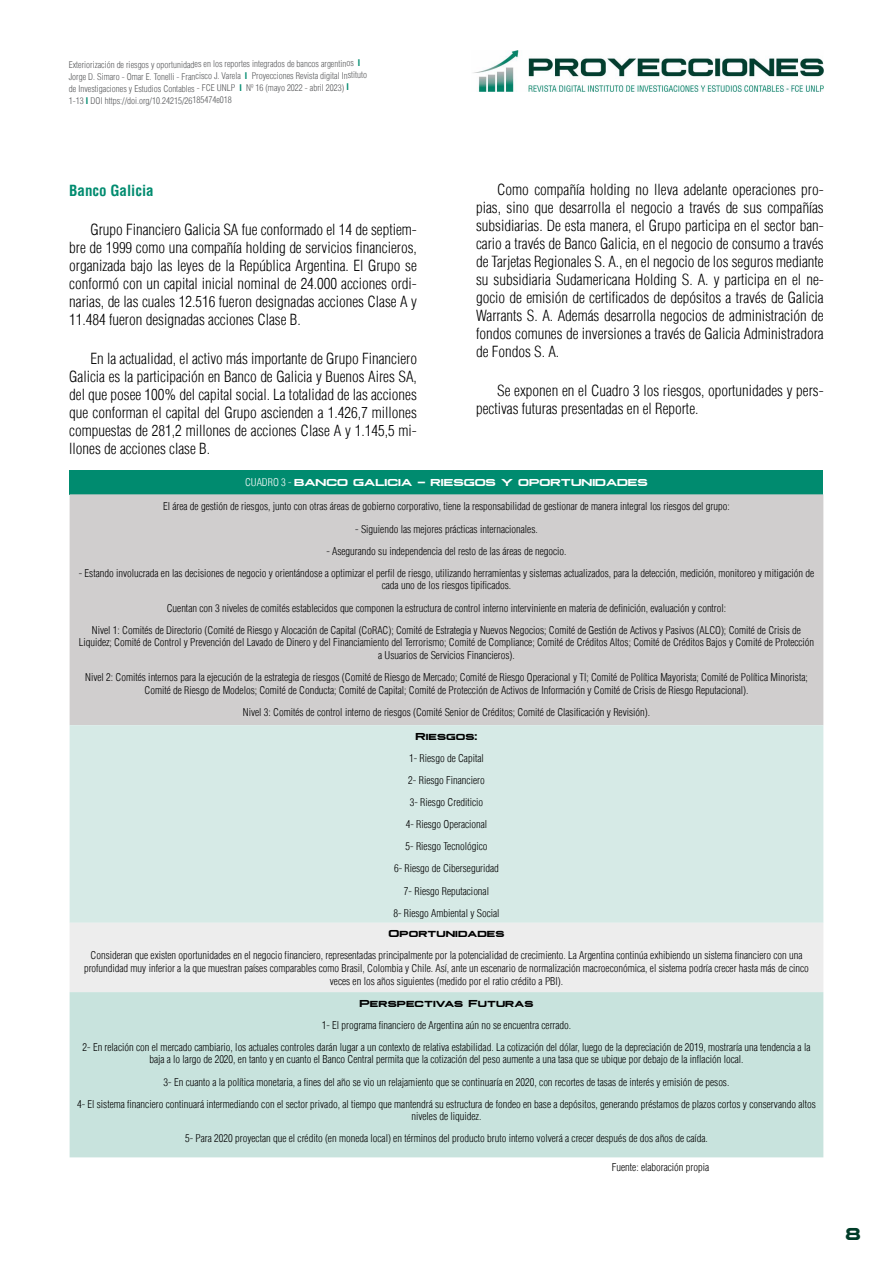
<style>
.page{position:relative;width:893px;height:1263px;background:#fff}
.page>*{position:absolute;margin:0;border:0;box-sizing:border-box;transform-origin:0 0}
.t1{font:700 18px "Plateia";color:#003c28}
.t2{font:15px/18px "Switzerland Cond Light";color:#000;text-align:justify}
.t3{font:700 condensed 15px "Switzerland";color:#008b6f}
.t4{font:10.5px/22.2px "Switzerland Cond Light";color:#000;text-align:center}
.t5{font:700 10.5px "Plateia";color:#fff}
.t6{font:700 10.5px "Plateia";color:#000}
.t7{font:9px/12.1px "Switzerland Cond Light";letter-spacing:-.01em;color:#58595b}
.s1{font-family:"Switzerland";font-weight:700;font-stretch:condensed;color:#008b6f}
.s2{font-family:"Switzerland Cond Light";font-weight:400}
</style>
<div class="page">
<img style="left:473px;top:50px;width:351px;height:42px">
<div style="left:70px;top:470px;width:753px;height:24px;background:#008b6f"></div>
<div style="left:70px;top:494px;width:753px;height:231px;background:#d0cece"></div>
<div style="left:70px;top:725px;width:753px;height:198px;background:#d6eae6"></div>
<div style="left:70px;top:923px;width:753px;height:69px;background:#ededed"></div>
<div style="left:70px;top:992px;width:753px;height:165px;background:#c8e3dd"></div>
<p class="t7" style="left:69px;top:58px;width:300px">Exteriorización de riesgos y oportunidades en los reportes integrados de bancos argentinos <span class="s1">I </span>Jorge D. Simaro - Omar E. Tonelli - Francisco J. Varela <span class="s1">I</span> Proyecciones Revista digital Instituto de Investigaciones y Estudios Contables - FCE UNLP <span class="s1">I</span> Nº 16 (mayo 2022 - abril 2023) <span class="s1">I<br></span>1-13 <span class="s1">I</span> DOI https://doi.org/10.24215/26185474e018</p>
<h2 class="t3" style="left:69px;top:181px;width:86px">Banco Galicia</h2>
<p class="t2" style="left:69px;top:220px;width:349px;text-indent:21px">Grupo Financiero Galicia SA fue conformado el 14 de septiem&shy;bre de 1999 como una compañía holding de servicios financieros, organizada bajo las leyes de la República Argentina. El Grupo se conformó con un capital inicial nominal de 24.000 acciones ordi&shy;narias, de las cuales 12.516 fueron designadas acciones Clase A y 11.484 fueron designadas acciones Clase B.</p>
<p class="t2" style="left:69px;top:349px;width:349px;text-indent:21px">En la actualidad, el activo más importante de Grupo Financiero Galicia es la participación en Banco de Galicia y Buenos Aires SA, del que posee 100% del capital social. La totalidad de las acciones que conforman el capital del Grupo ascienden a 1.426,7 millones compuestas de 281,2 millones de acciones Clase A y 1.145,5 mi&shy;llones de acciones clase B.</p>
<p class="t2" style="left:476px;top:181px;width:349px;text-indent:21px">Como compañía holding no lleva adelante operaciones pro&shy;pias, sino que desarrolla el negocio a través de sus compañías subsidiarias. De esta manera, el Grupo participa en el sector ban&shy;cario a través de Banco Galicia, en el negocio de consumo a través de Tarjetas Regionales S. A., en el negocio de los seguros mediante su subsidiaria Sudamericana Holding S. A. y participa en el ne&shy;gocio de emisión de certificados de depósitos a través de Galicia Warrants S. A. Además desarrolla negocios de administración de fondos comunes de inversiones a través de Galicia Administradora de Fondos S. A.</p>
<h2 class="t2" style="left:476px;top:382px;width:349px;text-indent:21px">Se exponen en el Cuadro 3 los riesgos, oportunidades y pers&shy;pectivas futuras presentadas en el Reporte.</h2>
<p class="t5" style="left:245px;top:476px;width:404px"><span class="s2">CUADRO 3 -</span> BANCO GALICIA - RIESGOS Y OPORTUNIDADES</p>
<p class="t4" style="left:163px;top:495px;width:568px">El área de gestión de riesgos, junto con otras áreas de gobierno corporativo, tiene la responsabilidad de gestionar de manera integral los riesgos del grupo:</p>
<p class="t4" style="left:355px;top:517px;width:184px">- Siguiendo las mejores prácticas internacionales.</p>
<p class="t4" style="left:326px;top:540px;width:242px">- Asegurando su independencia del resto de las áreas de negocio.</p>
<p class="t4" style="left:79px;top:567px;width:737px;line-height:12.6px">- Estando involucrada en las decisiones de negocio y orientándose a optimizar el perfil de riesgo, utilizando herramientas y sistemas actualizados, para la detección, medición, monitoreo y mitigación de cada uno de los riesgos tipificados.</p>
<p class="t4" style="left:92px;top:596px;width:711px">Cuentan con 3 niveles de comités establecidos que componen la estructura de control interno interviniente en materia de definición, evaluación y control:<br>Nivel 1: Comités de Directorio (Comité de Riesgo y Alocación de Capital (CoRAC); Comité de Estrategia y Nuevos Negocios; Comité de Gestión de Activos y Pasivos (ALCO); Comité de Crisis de</p>
<p class="t4" style="left:79px;top:636px;width:737px;line-height:12.6px">Liquidez; Comité de Control y Prevención del Lavado de Dinero y del Financiamiento del Terrorismo; Comité de Compliance; Comité de Créditos Altos; Comité de Créditos Bajos y Comité de Protección a Usuarios de Servicios Financieros).</p>
<p class="t4" style="left:85px;top:671px;width:724px;line-height:12.6px">Nivel 2: Comités internos para la ejecución de la estrategia de riesgos (Comité de Riesgo de Mercado; Comité de Riesgo Operacional y TI; Comité de Política Mayorista; Comité de Política Minorista;<br>Comité de Riesgo de Modelos; Comité de Conducta; Comité de Capital; Comité de Protección de Activos de Información y Comité de Crisis de Riesgo Reputacional).</p>
<p class="t4" style="left:243px;top:701px;width:409px">Nivel 3: Comités de control interno de riesgos (Comité Senior de Créditos; Comité de Clasificación y Revisión).</p>
<p class="t6" style="left:415px;top:730px;width:63px">Riesgos:</p>
<p class="t4" style="left:393px;top:747px;width:108px">1- Riesgo de Capital<br>2- Riesgo Financiero<br>3- Riesgo Crediticio<br>4- Riesgo Operacional<br>5- Riesgo Tecnológico<br>6- Riesgo de Ciberseguridad<br>7- Riesgo Reputacional<br>8- Riesgo Ambiental y Social</p>
<p class="t6" style="left:389px;top:927px;width:117px">Oportunidades</p>
<p class="t4" style="left:84px;top:949px;width:726px;line-height:12.6px">Consideran que existen oportunidades en el negocio financiero, representadas principalmente por la potencialidad de crecimiento. La Argentina continúa exhibiendo un sistema financiero con una profundidad muy inferior a la que muestran países comparables como Brasil, Colombia y Chile. Así, ante un escenario de normalización macroeconómica, el sistema podría crecer hasta más de cinco veces en los años siguientes (medido por el ratio crédito a PBI).</p>
<p class="t6" style="left:359px;top:997px;width:176px">Perspectivas Futuras</p>
<p class="t4" style="left:83px;top:1013px;width:729px">1- El programa financiero de Argentina aún no se encuentra cerrado.<br>2- En relación con el mercado cambiario, los actuales controles darán lugar a un contexto de relativa estabilidad. La cotización del dólar, luego de la depreciación de 2019, mostraría una tendencia a la</p>
<p class="t4" style="left:77px;top:1048px;width:740px">baja a lo largo de 2020, en tanto y en cuanto el Banco Central permita que la cotización del peso aumente a una tasa que se ubique por debajo de la inflación local.<br>3- En cuanto a la política monetaria, a fines del año se vio un relajamiento que se continuaría en 2020, con recortes de tasas de interés y emisión de pesos.<br>4- El sistema financiero continuará intermediando con el sector privado, al tiempo que mantendrá su estructura de fondeo en base a depósitos, generando préstamos de plazos cortos y conservando altos</p>
<p class="t4" style="left:185px;top:1105px;width:524px">niveles de liquidez.<br>5- Para 2020 proyectan que el crédito (en moneda local) en términos del producto bruto interno volverá a crecer después de dos años de caída.</p>
<p class="t4" style="left:612px;top:1156px;width:99px">Fuente: elaboración propia</p>
<h1 class="t1" style="left:845px;top:1223px;width:17px">8</h1>
</div>
